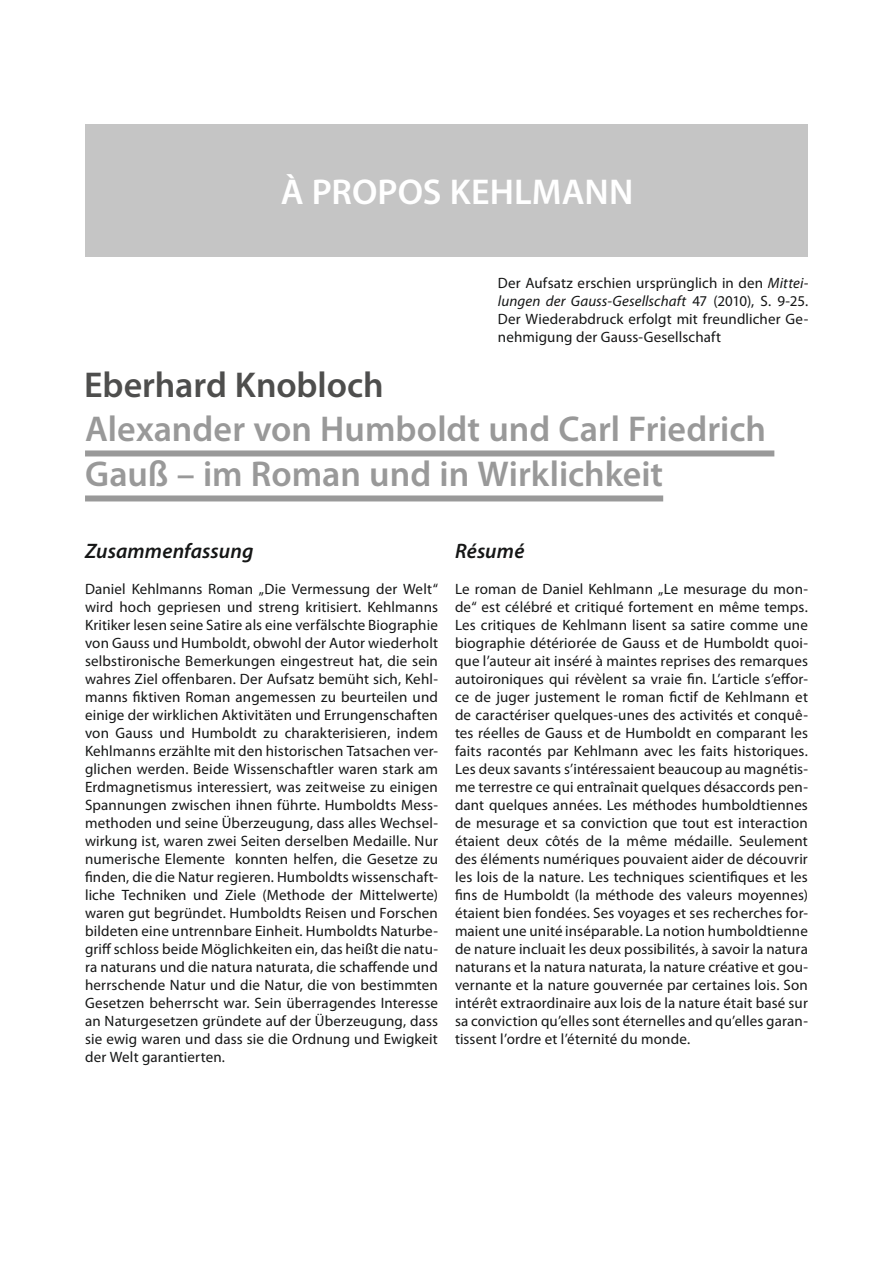
<style>
.page{position:relative;width:893px;height:1263px;background:#fff}
.page>*{position:absolute;margin:0;border:0;box-sizing:border-box;transform-origin:0 0}
.Überschrift{font:600 36px/45px "Myriad Pro";color:#999}
.Autor{font:600 36px "Myriad Pro";letter-spacing:-.005em;color:#4e4e4d}
.t1{font:600 36px "Myriad Pro";color:#fff}
.Abstract_Kurzbio{font:italic 600 21px "Myriad Pro";letter-spacing:.005em;color:#151616}
.Fließtext_Kap_anfang{font:15px/18px "Myriad Pro";letter-spacing:.01em;color:#151616;text-align:justify}
.Fließtext__neu_geles{font:15px/18px "Myriad Pro";letter-spacing:.01em;color:#151616;text-align:justify}
.s1{font-style:italic}
</style>
<div class="page">
<div style="left:85px;top:124px;width:723px;height:132px;background:#c5c5c5"></div>
<div style="left:85px;top:450px;width:689px;height:6px;background:#999"></div>
<div style="left:85px;top:495px;width:578px;height:6px;background:#999"></div>
<h1 class="t1" style="left:281px;top:169px;width:214px">À propos Kehlmann</h1>
<p class="Autor" style="left:84px;top:362px;width:301px">Eberhard Knobloch</p>
<p class="Fließtext__neu_geles" style="left:498px;top:274px;width:312px">Der Aufsatz erschien ursprünglich in den <span class="s1">Mittei&shy;lungen der Gauss-Gesellschaft</span> 47 (2010), S. 9-25.<br>Der Wiederabdruck erfolgt mit freundlicher Ge&shy;nehmigung der Gauss-Gesellschaft</p>
<p class="Überschrift" style="left:85px;top:406px;width:682px">Alexander von Humboldt und Carl Friedrich<br>Gauß – im Roman und in Wirklichkeit</p>
<p class="Abstract_Kurzbio" style="left:85px;top:538px;width:170px">Zusammenfassung</p>
<p class="Fließtext_Kap_anfang" style="left:85px;top:580px;width:354px">Daniel Kehlmanns Roman „Die Vermessung der Welt“ wird hoch gepriesen und streng kritisiert. Kehlmanns Kritiker lesen seine Satire als eine verfälschte Biographie von Gauss und Humboldt, obwohl der Autor wiederholt selbstironische Bemerkungen eingestreut hat, die sein wahres Ziel offenbaren. Der Aufsatz bemüht sich, Kehl&shy;manns fiktiven Roman angemessen zu beurteilen und einige der wirklichen Aktivitäten und Errungenschaften von Gauss und Humboldt zu charakterisieren, indem Kehlmanns erzählte mit den historischen Tatsachen ver&shy;glichen werden. Beide Wissenschaftler waren stark am Erdmagnetismus interessiert, was zeitweise zu einigen Spannungen zwischen ihnen führte. Humboldts Mess&shy;methoden und seine Überzeugung, dass alles Wechsel&shy;wirkung ist, waren zwei Seiten derselben Medaille. Nur numerische Elemente konnten helfen, die Gesetze zu finden, die die Natur regieren. Humboldts wissenschaft&shy;liche Techniken und Ziele (Methode der Mittelwerte) waren gut begründet. Humboldts Reisen und Forschen bildeten eine untrennbare Einheit. Humboldts Naturbe&shy;griff schloss beide Möglichkeiten ein, das heißt die natu&shy;ra naturans und die natura naturata, die schaffende und herrschende Natur und die Natur, die von bestimmten Gesetzen beherrscht war. Sein überragendes Interesse an Naturgesetzen gründete auf der Überzeugung, dass sie ewig waren und dass sie die Ordnung und Ewigkeit der Welt garantierten.</p>
<p class="Abstract_Kurzbio" style="left:455px;top:538px;width:71px">Résumé</p>
<p class="Fließtext_Kap_anfang" style="left:455px;top:580px;width:354px">Le roman de Daniel Kehlmann „Le mesurage du mon&shy;de“ est célébré et critiqué fortement en même temps.<br>Les critiques de Kehlmann lisent sa satire comme une biographie détériorée de Gauss et de Humboldt quoi&shy;que l’auteur ait inséré à maintes reprises des remarques autoironiques qui révèlent sa vraie fin. L’article s’effor&shy;ce de juger justement le roman fictif de Kehlmann et de caractériser quelques-unes des activités et conquê&shy;tes réelles de Gauss et de Humboldt en comparant les faits racontés par Kehlmann avec les faits historiques.<br>Les deux savants s’intéressaient beaucoup au magnétis&shy;me terrestre ce qui entraînait quelques désaccords pen&shy;dant quelques années. Les méthodes humboldtiennes de mesurage et sa conviction que tout est interaction étaient deux côtés de la même médaille. Seulement des éléments numériques pouvaient aider de découvrir les lois de la nature. Les techniques scientifiques et les fins de Humboldt (la méthode des valeurs moyennes) étaient bien fondées. Ses voyages et ses recherches for&shy;maient une unité inséparable. La notion humboldtienne de nature incluait les deux possibilités, à savoir la natura naturans et la natura naturata, la nature créative et gou&shy;vernante et la nature gouvernée par certaines lois. Son intérêt extraordinaire aux lois de la nature était basé sur sa conviction qu’elles sont éternelles and qu’elles garan&shy;tissent l’ordre et l’éternité du monde.</p>
</div>
